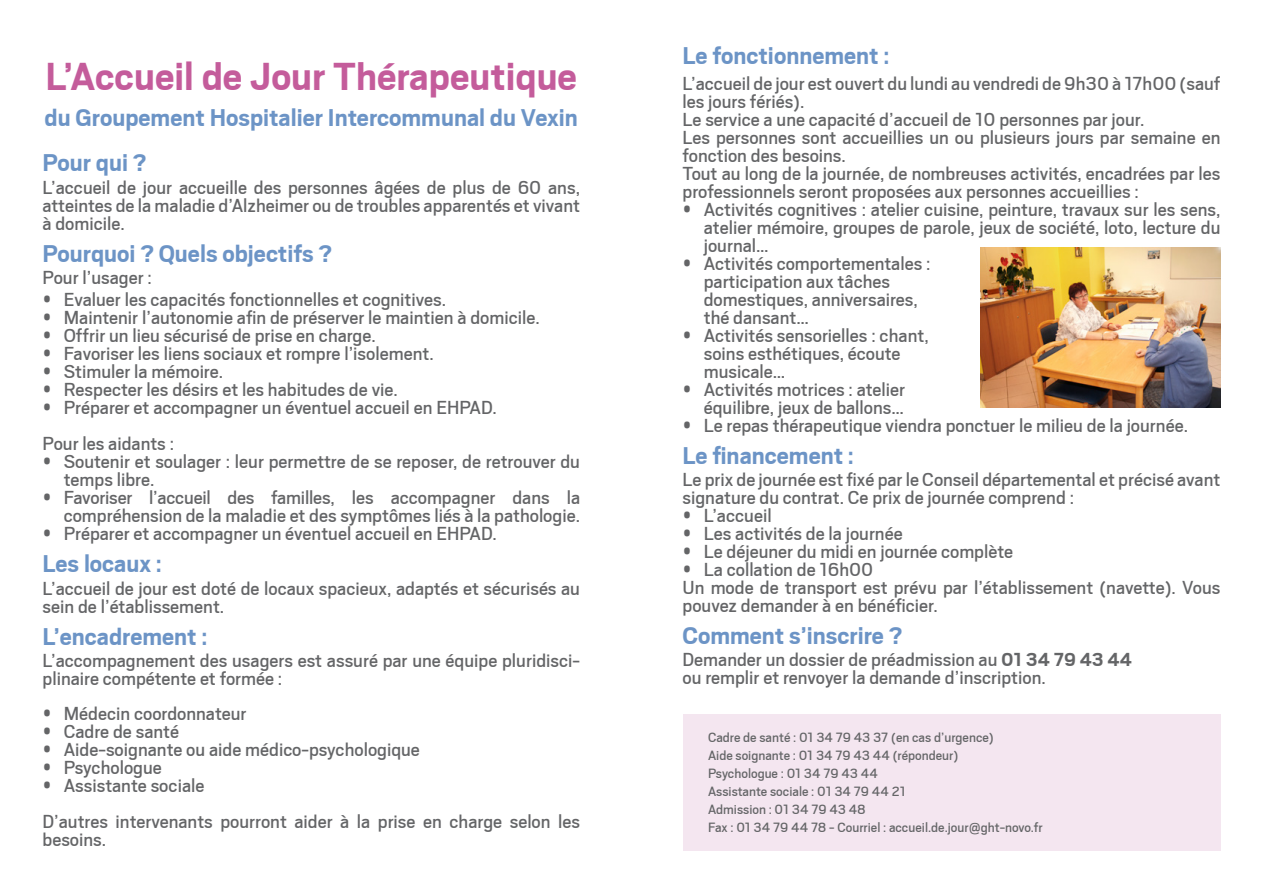
<style>
.page{position:relative;width:1263px;height:893px;background:#fff}
.page>*{position:absolute;margin:0;border:0;box-sizing:border-box;transform-origin:0 0}
.t1{font:700 43.5px "Scout";color:#c45c9b}
.t2{font:700 27px "Scout";color:#6c94c6}
.t3{font:21px/18px "Scout";color:#646567}
.t4{font:15px/18px "Scout";color:#646567}
.s1{font-weight:700}
</style>
<div class="page">
<img style="left:980px;top:248px;width:240px;height:160px">
<div style="left:682px;top:714px;width:538px;height:136px;background:#f4e6f0"></div>
<h1 class="t1" style="left:45px;top:56px;width:533px">L’Accueil de Jour Thérapeutique</h1>
<p class="t2" style="left:44px;top:105px;width:535px">du Groupement Hospitalier Intercommunal du Vexin</p>
<p class="t2" style="left:43px;top:150px;width:105px">Pour qui ?</p>
<p class="t3" style="left:43px;top:178px;width:539px;text-align:justify">L’accueil de jour accueille des personnes âgées de plus de 60 ans, atteintes de la maladie d’Alzheimer ou de troubles apparentés et vivant à domicile.</p>
<p class="t2" style="left:43px;top:241px;width:291px">Pourquoi ? Quels objectifs ?</p>
<p class="t3" style="left:43px;top:269px;width:111px">Pour l’usager :</p>
<p class="t3" style="left:43px;top:291px;width:405px">• Evaluer les capacités fonctionnelles et cognitives.</p>
<p class="t3" style="left:43px;top:309px;width:499px">• Maintenir l’autonomie afin de préserver le maintien à domicile.</p>
<p class="t3" style="left:43px;top:327px;width:335px">• Offrir un lieu sécurisé de prise en charge.</p>
<p class="t3" style="left:43px;top:345px;width:393px">• Favoriser les liens sociaux et rompre l’isolement.</p>
<p class="t3" style="left:43px;top:363px;width:182px">• Stimuler la mémoire.</p>
<p class="t3" style="left:43px;top:381px;width:357px">• Respecter les désirs et les habitudes de vie.</p>
<p class="t3" style="left:43px;top:390px;width:456px;line-height:36px">• Préparer et accompagner un éventuel accueil en EHPAD.<br>Pour les aidants :</p>
<p class="t3" style="left:64px;top:453px;width:518px;text-indent:-21px">• Soutenir et soulager : leur permettre de se reposer, de retrouver du temps libre.</p>
<p class="t3" style="left:43px;top:489px;width:539px;text-align:right">• Favoriser l’accueil des familles, les accompagner dans la compréhension de la maladie et des symptômes liés à la pathologie.</p>
<p class="t3" style="left:42px;top:525px;width:456px">• Préparer et accompagner un éventuel accueil en EHPAD.</p>
<p class="t2" style="left:43px;top:551px;width:121px">Les locaux :</p>
<p class="t3" style="left:43px;top:579px;width:539px">L’accueil de jour est doté de locaux spacieux, adaptés et sécurisés au sein de l’établissement.</p>
<p class="t2" style="left:43px;top:624px;width:166px">L’encadrement :</p>
<p class="t3" style="left:43px;top:652px;width:539px">L’accompagnement des usagers est assuré par une équipe pluridisci&shy;plinaire compétente et formée :</p>
<p class="t3" style="left:43px;top:705px;width:206px">• Médecin coordonnateur</p>
<p class="t3" style="left:43px;top:723px;width:138px">• Cadre de santé</p>
<p class="t3" style="left:43px;top:741px;width:379px">• Aide-soignante ou aide médico-psychologique</p>
<p class="t3" style="left:43px;top:759px;width:121px">• Psychologue</p>
<p class="t3" style="left:43px;top:768px;width:539px;line-height:36px">• Assistante sociale<br>D’autres intervenants pourront aider à la prise en charge selon les</p>
<p class="t3" style="left:43px;top:831px;width:65px">besoins.</p>
<p class="t2" style="left:682px;top:43px;width:208px">Le fonctionnement :</p>
<p class="t3" style="left:682px;top:75px;width:539px">L’accueil de jour est ouvert du lundi au vendredi de 9h30 à 17h00 (sauf les jours fériés).<br>Le service a une capacité d’accueil de 10 personnes par jour.<br>Les personnes sont accueillies un ou plusieurs jours par semaine en fonction des besoins.<br>Tout au long de la journée, de nombreuses activités, encadrées par les professionnels seront proposées aux personnes accueillies :</p>
<p class="t3" style="left:704px;top:201px;width:518px;text-align:justify;text-indent:-21px">• Activités cognitives : atelier cuisine, peinture, travaux sur les sens, atelier mémoire, groupes de parole, jeux de société, loto, lecture du journal…</p>
<p class="t3" style="left:704px;top:255px;width:228px;text-indent:-21px">• Activités comportementales : participation aux tâches domestiques, anniversaires, thé dansant…</p>
<p class="t3" style="left:704px;top:327px;width:226px;text-indent:-21px">• Activités sensorielles : chant, soins esthétiques, écoute musicale…</p>
<p class="t3" style="left:682px;top:381px;width:224px;text-align:right">• Activités motrices : atelier équilibre, jeux de ballons…</p>
<p class="t3" style="left:682px;top:417px;width:507px">• Le repas thérapeutique viendra ponctuer le milieu de la journée.</p>
<p class="t2" style="left:682px;top:443px;width:173px">Le financement :</p>
<p class="t3" style="left:682px;top:471px;width:539px">Le prix de journée est fixé par le Conseil départemental et précisé avant signature du contrat. Ce prix de journée comprend :</p>
<p class="t3" style="left:682px;top:507px;width:91px">• L’accueil</p>
<p class="t3" style="left:682px;top:525px;width:222px">• Les activités de la journée</p>
<p class="t3" style="left:682px;top:543px;width:332px">• Le déjeuner du midi en journée complète</p>
<p class="t3" style="left:682px;top:561px;width:539px">• La collation de 16h00<br>Un mode de transport est prévu par l’établissement (navette). Vous pouvez demander à en bénéficier.</p>
<p class="t2" style="left:682px;top:623px;width:221px">Comment s’inscrire ?</p>
<p class="t3" style="left:682px;top:651px;width:451px">Demander un dossier de préadmission au <span class="s1">01 34 79 43 44 </span>ou remplir et renvoyer la demande d’inscription.</p>
<p class="t4" style="left:708px;top:729px;width:336px">Cadre de santé : 01 34 79 43 37 (en cas d’urgence)<br>Aide soignante : 01 34 79 43 44 (répondeur)<br>Psychologue : 01 34 79 43 44<br>Assistante sociale : 01 34 79 44 21<br>Admission : 01 34 79 43 48<br>Fax : 01 34 79 44 78 - Courriel : accueil.de.jour@ght-novo.fr</p>
</div>
